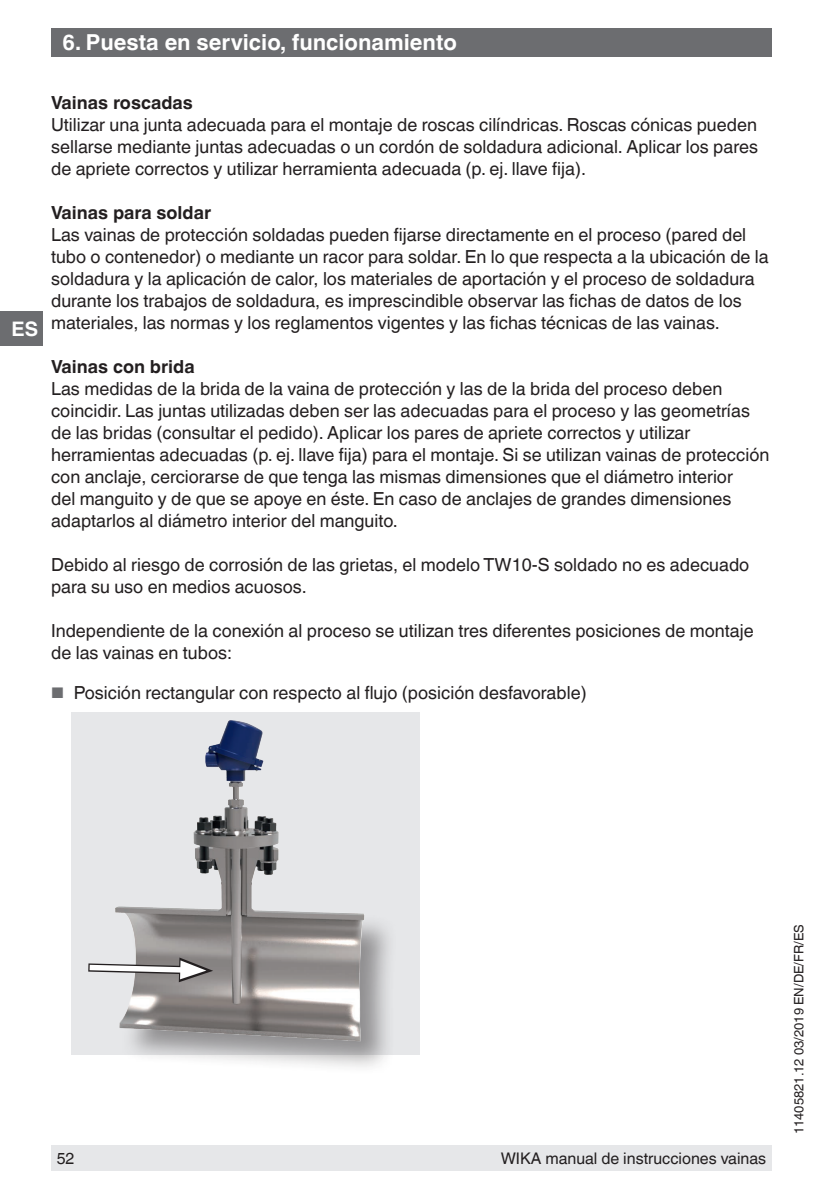
<style>
.page{position:relative;width:840px;height:1191px;background:#fff}
.page>*{position:absolute;margin:0;border:0;box-sizing:border-box;transform-origin:0 0}
.t1{font:700 22px "Helvetica World";color:#fff}
.t2{font:700 20px "Helvetica World";color:#fff}
.t3{font:18px/22px "Helvetica World";color:#231f20}
.t4{font:700 18px "Helvetica World";color:#231f20}
.t5{font:16px "Helvetica World";color:#231f20}
.t6{font:13px "Helvetica World";color:#231f20}
.s1{font-size:15.4px;color:#6c6d70}
</style>
<div class="page">
<div style="left:51px;top:28px;width:720px;height:29px;background:#6c6d70"></div>
<div style="left:51px;top:1145px;width:720px;height:26px;background:#e6e7e9"></div>
<div style="left:0;top:312px;width:43px;height:34px;background:#6c6d70"></div>
<div style="left:72px;top:713px;width:348px;height:342px;background:#e6e7e9"></div>
<div style="left:120px;top:914px;width:278px;height:162px;background:#231f20;opacity:.44"></div>
<img style="left:115px;top:720px;width:264px;height:335px">
<svg style="left:88px;top:957px;width:125px;height:25px"></svg>
<p class="t1" style="left:62px;top:30px;width:396px">6. Puesta en servicio, funcionamiento</p>
<p class="t2" style="left:12px;top:317px;width:28px">ES</p>
<p class="t4" style="left:51px;top:93px;width:143px">Vainas roscadas</p>
<p class="t3" style="left:51px;top:114px;width:708px;text-align:justify">Utilizar una junta adecuada para el montaje de roscas cilíndricas. Roscas cónicas pueden sellarse mediante juntas adecuadas o un cordón de soldadura adicional. Aplicar los pares de apriete correctos y utilizar herramienta adecuada (p. ej. llave fija).</p>
<p class="t4" style="left:51px;top:203px;width:162px">Vainas para soldar</p>
<p class="t3" style="left:51px;top:224px;width:718px">Las vainas de protección soldadas pueden fijarse directamente en el proceso (pared del tubo o contenedor) o mediante un racor para soldar. En lo que respecta a la ubicación de la soldadura y la aplicación de calor, los materiales de aportación y el proceso de soldadura durante los trabajos de soldadura, es imprescindible observar las fichas de datos de los materiales, las normas y los reglamentos vigentes y las fichas técnicas de las vainas.</p>
<p class="t4" style="left:51px;top:357px;width:145px">Vainas con brida</p>
<p class="t3" style="left:51px;top:378px;width:719px">Las medidas de la brida de la vaina de protección y las de la brida del proceso deben coincidir. Las juntas utilizadas deben ser las adecuadas para el proceso y las geometrías de las bridas (consultar el pedido). Aplicar los pares de apriete correctos y utilizar herramientas adecuadas (p. ej. llave fija) para el montaje. Si se utilizan vainas de protección con anclaje, cerciorarse de que tenga las mismas dimensiones que el diámetro interior<br>del manguito y de que se apoye en éste. En caso de anclajes de grandes dimensiones adaptarlos al diámetro interior del manguito.</p>
<p class="t3" style="left:51px;top:554px;width:699px">Debido al riesgo de corrosión de las grietas, el modelo TW10-S soldado no es adecuado para su uso en medios acuosos.</p>
<p class="t3" style="left:51px;top:620px;width:703px">Independiente de la conexión al proceso se utilizan tres diferentes posiciones de montaje de las vainas en tubos:</p>
<p class="t3" style="left:51px;top:682px;width:536px"><span class="s1">■</span> Posición rectangular con respecto al flujo (posición desfavorable)</p>
<p class="t5" style="left:57px;top:1149px;width:19px">52</p>
<p class="t5" style="left:500px;top:1149px;width:267px">WIKA manual de instrucciones vainas</p>
<p class="t6" style="left:791px;top:1134px;width:211px;rotate:-90deg">11405821.12 03/2019 EN/DE/FR/ES</p>
</div>
